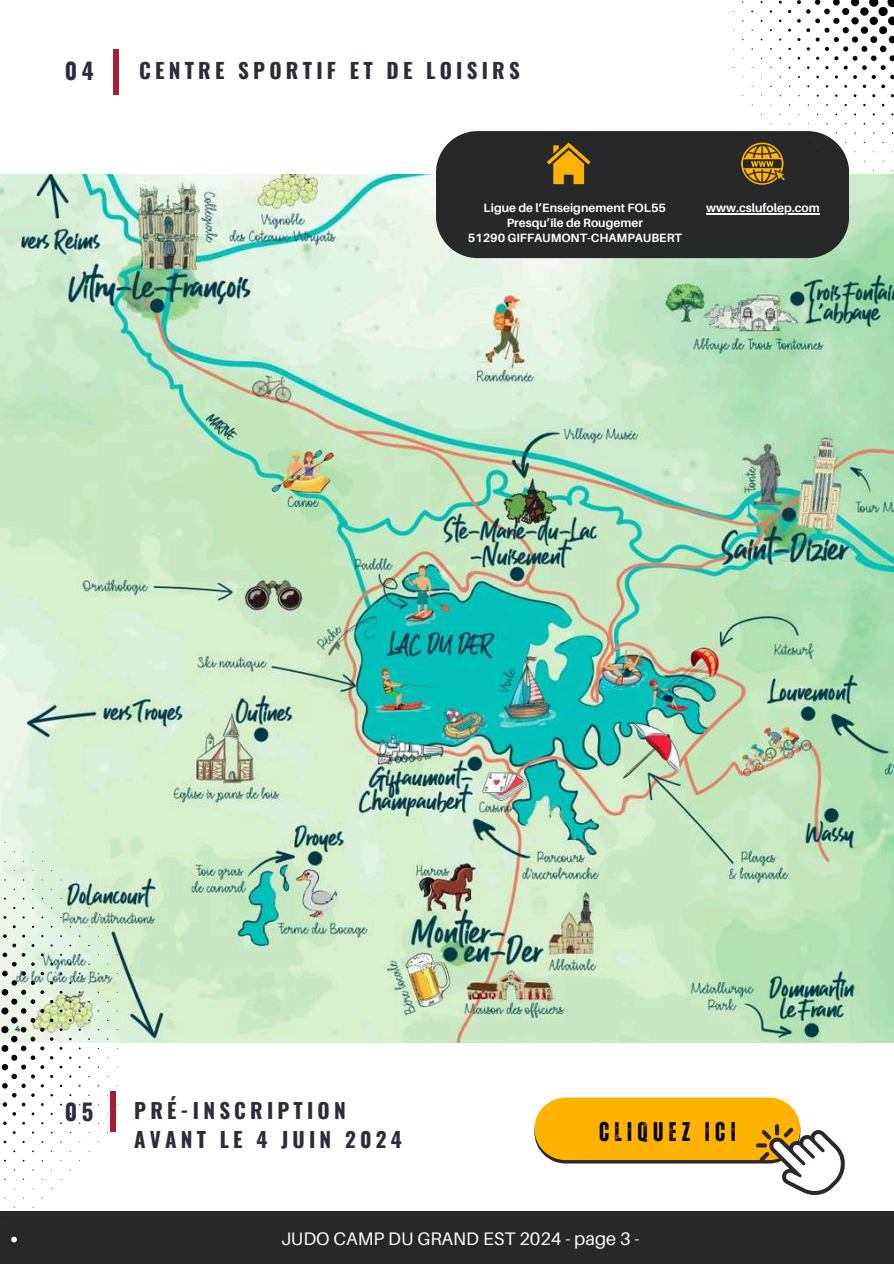
<style>
.page{position:relative;width:894px;height:1264px;background:#fff}
.page>*{position:absolute;margin:0;border:0;box-sizing:border-box;transform-origin:0 0}
.t1{font:700 27px "Zuume Rough";letter-spacing:.2em;color:#000}
.t2{font:700 22.65px "Oswald";color:#282f3a}
.t3{font:700 21px/29.2px "Oswald";letter-spacing:.2em;color:#282f3a}
.t4{font:18.15px "Aileron";color:#fff}
.t5{font:700 12px/15px "Aileron";color:#fff;text-align:center}
</style>
<div class="page">
<img style="left:0;top:174px;width:893px;height:868px">
<div style="left:0;top:1211px;width:893px;height:52px;background:#26282a"></div>
<div style="left:110px;top:1090px;width:6px;height:41px;background:#a71d31"></div>
<div style="left:534px;top:1097px;width:265px;height:63px;background:#ffb300;border-radius:31px"></div>
<svg style="left:534px;top:1124px;width:310px;height:70px"></svg>
<div style="left:113px;top:49px;width:6px;height:45px;background:#a71d31"></div>
<div style="left:436px;top:131px;width:412px;height:127px;background:#26282a"></div>
<svg style="left:546px;top:143px;width:44px;height:41px;background:#9a7213"></svg>
<svg style="left:741px;top:143px;width:43px;height:41px;background:#8a6816"></svg>
<svg style="left:11px;top:1236px;width:6px;height:6px"></svg>
<hr style="left:706px;top:213px;width:113px;height:1px;background:#fff">
<svg style="left:788px;top:0;width:105px;height:88px"></svg>
<svg style="left:3px;top:1121px;width:4px;height:4px"></svg>
<svg style="left:50px;top:1018px;width:3px;height:4px"></svg>
<svg style="left:50px;top:999px;width:3px;height:4px"></svg>
<svg style="left:2px;top:934px;width:42px;height:181px"></svg>
<h2 class="t2" style="left:65px;top:53px;width:30px">04</h2>
<h3 class="t3" style="left:139px;top:54px;width:382px">CENTRE SPORTIF ET DE LOISIRS</h3>
<p class="t5" style="left:467px;top:200px;width:216px">Ligue de l’Enseignement FOL55<br>Presqu’île de Rougemer<br>51290 GIFFAUMONT-CHAMPAUBERT</p>
<p class="t5" style="left:706px;top:200px;width:115px">www.cslufolep.com</p>
<h2 class="t2" style="left:65px;top:1094px;width:30px">05</h2>
<h3 class="t3" style="left:134px;top:1094px;width:269px">PRÉ-INSCRIPTION<br>AVANT LE 4 JUIN 2024</h3>
<h1 class="t1" style="left:599px;top:1119px;width:138px">CLIQUEZ ICI</h1>
<h3 class="t4" style="left:281px;top:1226px;width:360px">JUDO CAMP DU GRAND EST 2024 - page 3 -</h3>
</div>
